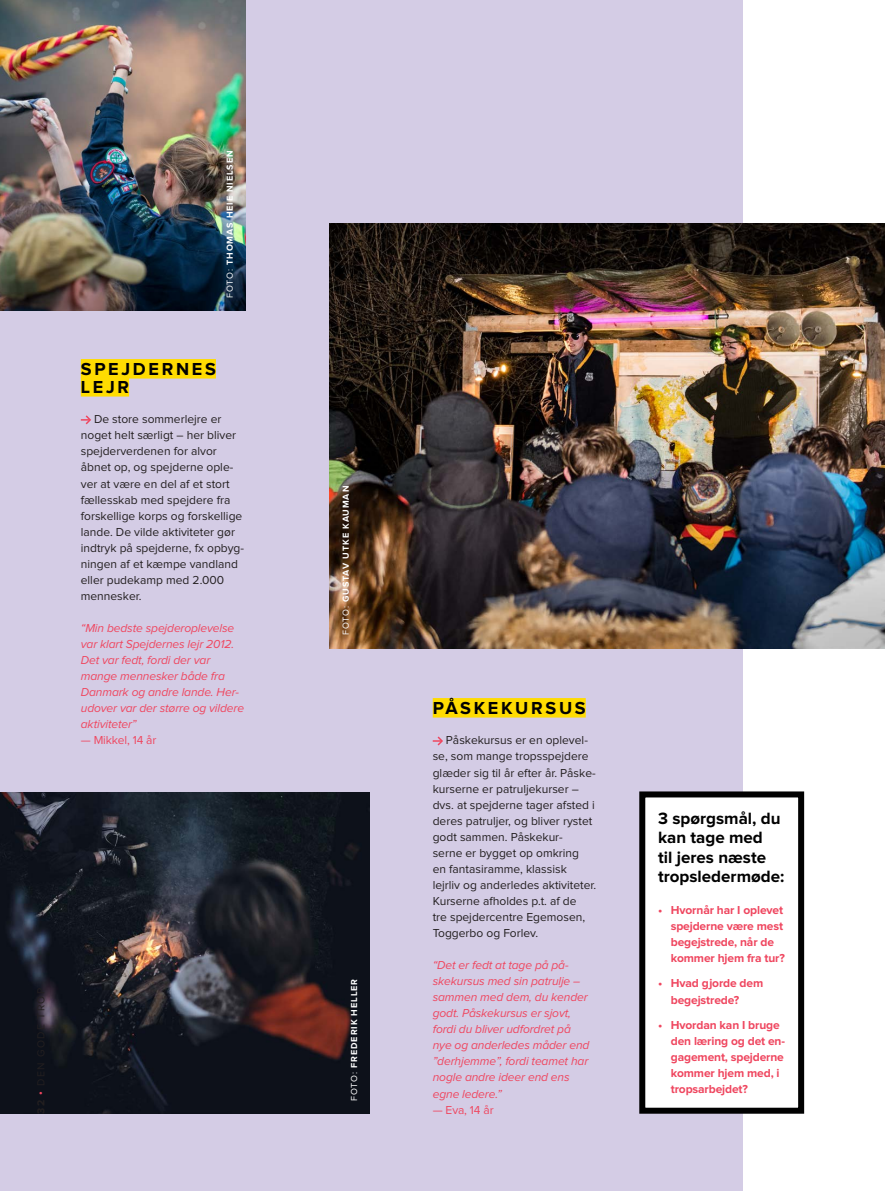
<style>
.page{position:relative;width:885px;height:1191px;background:#fff}
.page>*{position:absolute;margin:0;border:0;box-sizing:border-box;transform-origin:0 0}
.t1{font:700 18px/18px "Proxima Nova";letter-spacing:.15em;color:#010101}
.t2{font:700 16.95px/19.5px "Proxima Nova";color:#010101}
.t3{font:12px/16px "Proxima Nova";color:#231f20}
.t4{font:italic 12px/16px "Proxima Nova";letter-spacing:-.01em;color:#ef465f}
.t5{font:700 12px/16px "Proxima Nova";letter-spacing:-.01em;color:#ef465f}
.t6{font:12px "Proxima Nova";letter-spacing:-.01em;color:#ef465f}
.t7{font:700 9px "Proxima Nova";letter-spacing:.1em;color:#fff}
.s1{font-weight:400}
</style>
<div class="page">
<div style="left:0;top:0;width:742px;height:1191px;background:#d4cce5"></div>
<svg style="left:81px;top:415px;width:10px;height:10px"></svg>
<svg style="left:432px;top:736px;width:11px;height:10px"></svg>
<div style="left:81px;top:359px;width:135px;height:19px;background:#ffdc01"></div>
<div style="left:81px;top:377px;width:48px;height:19px;background:#ffdc01"></div>
<div style="left:432px;top:698px;width:153px;height:19px;background:#ffdc01"></div>
<div style="left:642px;top:794px;width:159px;height:316px;background:#fff"></div>
<div style="left:639px;top:791px;width:165px;height:322px;border:6px solid #010101"></div>
<img style="left:0;top:0;width:246px;height:311px">
<img style="left:329px;top:224px;width:555px;height:424px">
<img style="left:0;top:792px;width:370px;height:321px">
<p class="t7" style="left:226px;top:298px;width:149px;rotate:-90deg"><span class="s1">FOTO:</span> THOMAS HEIE NIELSEN</p>
<h1 class="t1" style="left:81px;top:360px;width:136px">SPEJDERNES<br>LEJR</h1>
<p class="t3" style="left:81px;top:412px;width:165px;text-indent:13px">De store sommerlejre er noget helt særligt – her bliver spejderverdenen for alvor åbnet op, og spejderne ople&shy;ver at være en del af et stort fællesskab med spejdere fra forskellige korps og forskellige lande. De vilde aktiviteter gør indtryk på spejderne, fx opbyg&shy;ningen af et kæmpe vandland eller pudekamp med 2.000 mennesker.</p>
<p class="t4" style="left:81px;top:620px;width:165px">“Min bedste spejderoplevelse var klart Spejdernes lejr 2012.<br>Det var fedt, fordi der var mange mennesker både fra<br>Danmark og andre lande. Her&shy;udover var der større og vildere aktiviteter”</p>
<p class="t6" style="left:81px;top:735px;width:77px">— Mikkel, 14 år</p>
<p class="t3" style="left:432px;top:733px;width:165px;text-indent:13px">Påskekursus er en oplevel&shy;se, som mange tropsspejdere glæder sig til år efter år. Påske&shy;kurserne er patruljekurser – dvs. at spejderne tager afsted i deres patruljer, og bliver rystet godt sammen. Påskekur-<br>serne er bygget op omkring<br>en fantasiramme, klassisk lejrliv og anderledes aktiviteter.<br>Kurserne afholdes p.t. af de<br>tre spejdercentre Egemosen,<br>Toggerbo og Forlev.</p>
<p class="t4" style="left:432px;top:957px;width:158px">“Det er fedt at tage på på&shy;skekursus med sin patrulje – sammen med dem, du kender godt. Påskekursus er sjovt, fordi du bliver udfordret på nye og anderledes måder end ”derhjemme”, fordi teamet har nogle andre ideer end ens egne ledere.”</p>
<p class="t6" style="left:432px;top:1104px;width:62px">— Eva, 14 år</p>
<p class="t7" style="left:342px;top:635px;width:151px;rotate:-90deg"><span class="s1">FOTO:</span> GUSTAV UTKE KAUMAN</p>
<h1 class="t1" style="left:432px;top:699px;width:154px">PÅSKEKURSUS</h1>
<p class="t7" style="left:350px;top:1101px;width:124px;rotate:-90deg"><span class="s1">FOTO:</span> FREDERIK HELLER</p>
<h2 class="t2" style="left:658px;top:809px;width:128px">3 spørgsmål, du kan tage med<br>til jeres næste tropsledermøde:</h2>
<p class="t5" style="left:670px;top:902px;width:116px;text-indent:-13px">• Hvornår har I oplevet spejderne være mest begejstrede, når de kommer hjem fra tur?</p>
<p class="t5" style="left:670px;top:976px;width:94px;text-indent:-13px">• Hvad gjorde dem begejstrede?</p>
<p class="t5" style="left:670px;top:1017px;width:116px;text-indent:-13px">• Hvordan kan I bruge den læring og det en&shy;gagement, spejderne kommer hjem med, i tropsarbejdet?</p>
</div>
